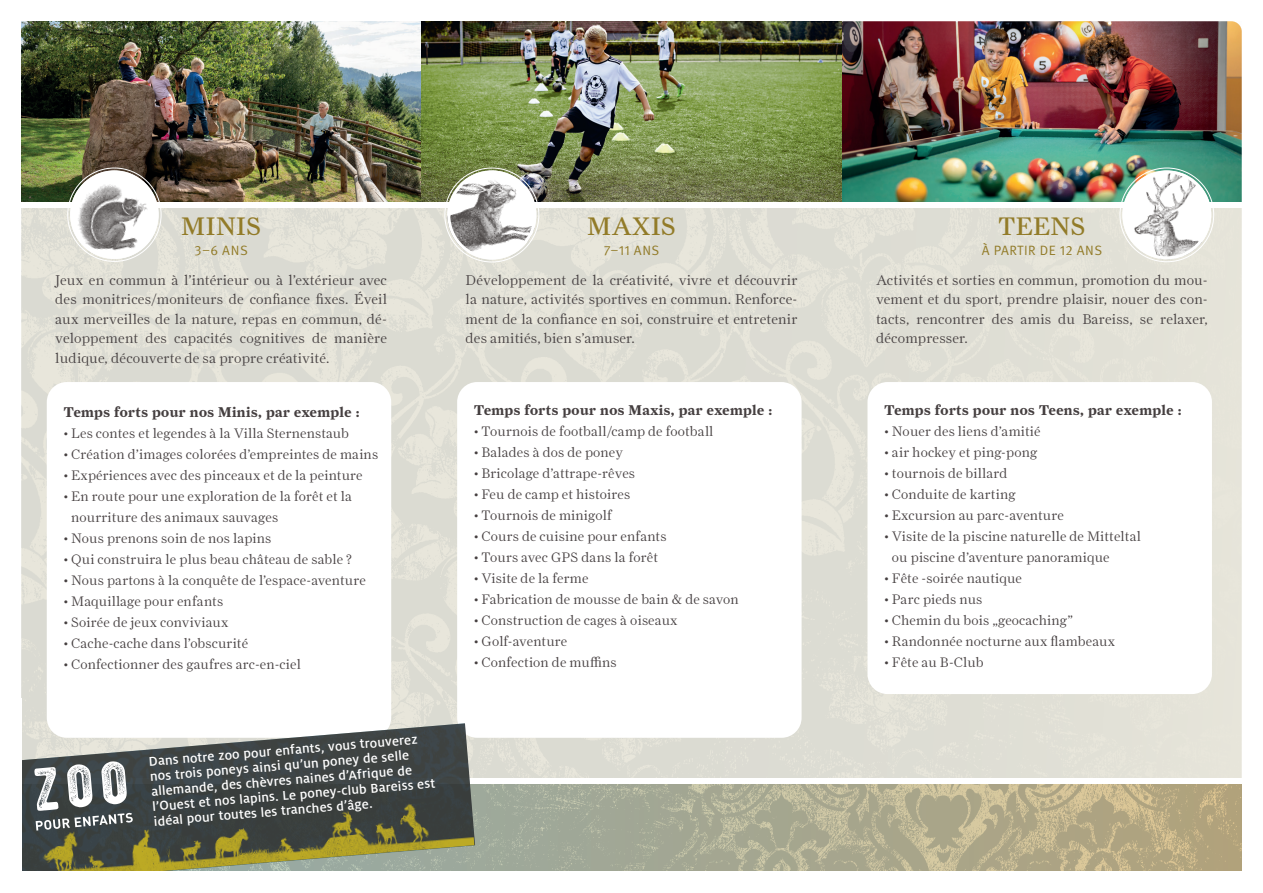
<style>
.page{position:relative;width:1263px;height:893px;background:#fff}
.page>*{position:absolute;margin:0;border:0;box-sizing:border-box;transform-origin:0 0}
.t1{font:25.5px "Farnham Display";letter-spacing:.02em;color:#927b28}
.t2{font:300 14.25px/19.5px "Farnham Display";letter-spacing:.015em;color:#453f40;text-align:justify}
.t3{font:500 14.25px/15px "Milo Pro";color:#fff}
.t4{font:14.25px "Farnham Display Bold OSF";letter-spacing:.03em;color:#453f40}
.t5{font:300 13.8px/21px "Farnham Display";letter-spacing:.015em;color:#453f40}
.t6{font:13.5px "Meta Pro";letter-spacing:.04em;color:#927b28}
</style>
<div class="page">
<div style="left:21px;top:208px;width:1221px;height:570px;background:#e0dfd5"></div>
<img style="left:475px;top:784px;width:767px;height:87px">
<img style="left:21px;top:21px;width:400px;height:181px">
<img style="left:421px;top:21px;width:421px;height:181px">
<img style="left:842px;top:21px;width:400px;height:181px">
<img style="left:1123px;top:170px;width:88px;height:89px">
<div style="left:1122px;top:170px;width:89px;height:89px;border:3px solid #fff;border-radius:50%"></div>
<img style="left:447px;top:170px;width:89px;height:90px;border-radius:45px">
<div style="left:447px;top:170px;width:89px;height:90px;border:3px solid #fff;border-radius:50%"></div>
<img style="left:70px;top:171px;width:85px;height:88px">
<div style="left:70px;top:170px;width:89px;height:89px;border:3px solid #fff;border-radius:50%"></div>
<div style="left:47px;top:382px;width:344px;height:356px;background:#fff;border-radius:20px"></div>
<div style="left:457px;top:382px;width:344px;height:356px;background:#fff;border-radius:20px"></div>
<div style="left:867px;top:382px;width:345px;height:312px;background:#fff;border-radius:20px"></div>
<img style="left:21px;top:723px;width:454px;height:148px">
<img style="left:21px;top:787px;width:453px;height:84px">
<svg style="left:34px;top:761px;width:99px;height:70px"></svg>
<h1 class="t1" style="left:181px;top:211px;width:81px">MINIS</h1>
<p class="t6" style="left:195px;top:240px;width:55px">3–6 ANS</p>
<p class="t2" style="left:55px;top:270px;width:333px">Jeux en commun à l’intérieur ou à l’extérieur avec des monitrices/moniteurs de confiance fixes. Éveil aux merveilles de la nature, repas en commun, dé&shy;veloppement des capacités cognitives de manière ludique, découverte de sa propre créativité.</p>
<p class="t4" style="left:64px;top:403px;width:297px">Temps forts pour nos Minis, par exemple :</p>
<p class="t5" style="left:64px;top:422px;width:287px">• Les contes et legendes à la Villa Sternenstaub</p>
<p class="t5" style="left:64px;top:443px;width:316px">• Création d’images colorées d’empreintes de mains</p>
<p class="t5" style="left:64px;top:464px;width:300px">• Expériences avec des pinceaux et de la peinture</p>
<p class="t5" style="left:71px;top:485px;width:282px;text-indent:-7px">• En route pour une exploration de la forêt et la nourriture des animaux sauvages</p>
<p class="t5" style="left:64px;top:527px;width:209px">• Nous prenons soin de nos lapins</p>
<p class="t5" style="left:64px;top:548px;width:290px">• Qui construira le plus beau château de sable ?</p>
<p class="t5" style="left:64px;top:569px;width:304px">• Nous partons à la conquête de l’espace-aventure</p>
<p class="t5" style="left:64px;top:590px;width:161px">• Maquillage pour enfants</p>
<p class="t5" style="left:64px;top:611px;width:166px">• Soirée de jeux conviviaux</p>
<p class="t5" style="left:64px;top:632px;width:186px">• Cache-cache dans l’obscurité</p>
<p class="t5" style="left:64px;top:653px;width:239px">• Confectionner des gaufres arc-en-ciel</p>
<p class="t3" style="left:148px;top:755px;width:285px;rotate:-5deg">Dans notre zoo pour enfants, vous trouverez nos trois poneys ainsi qu’un poney de selle allemande, des chèvres naines d’Afrique de l’Ouest et nos lapins. Le poney-club Bareiss est idéal pour toutes les tranches d’âge.</p>
<h1 class="t1" style="left:587px;top:211px;width:90px">MAXIS</h1>
<p class="t6" style="left:604px;top:240px;width:57px">7–11 ANS</p>
<p class="t2" style="left:466px;top:270px;width:333px">Développement de la créativité, vivre et découvrir la nature, activités sportives en commun. Renforce&shy;ment de la confiance en soi, construire et entretenir des amitiés, bien s’amuser.</p>
<p class="t4" style="left:474px;top:402px;width:300px">Temps forts pour nos Maxis, par exemple :</p>
<p class="t5" style="left:474px;top:421px;width:241px">• Tournois de football/camp de football</p>
<p class="t5" style="left:474px;top:442px;width:151px">• Balades à dos de poney</p>
<p class="t5" style="left:474px;top:463px;width:162px">• Bricolage d’attrape-rêves</p>
<p class="t5" style="left:474px;top:484px;width:158px">• Feu de camp et histoires</p>
<p class="t5" style="left:474px;top:505px;width:139px">• Tournois de minigolf</p>
<p class="t5" style="left:474px;top:526px;width:194px">• Cours de cuisine pour enfants</p>
<p class="t5" style="left:474px;top:547px;width:185px">• Tours avec GPS dans la forêt</p>
<p class="t5" style="left:474px;top:568px;width:116px">• Visite de la ferme</p>
<p class="t5" style="left:474px;top:589px;width:266px">• Fabrication de mousse de bain &amp; de savon</p>
<p class="t5" style="left:474px;top:610px;width:205px">• Construction de cages à oiseaux</p>
<p class="t5" style="left:474px;top:631px;width:95px">• Golf-aventure</p>
<p class="t5" style="left:474px;top:652px;width:144px">• Confection de muffins</p>
<h1 class="t1" style="left:998px;top:211px;width:88px">TEENS</h1>
<p class="t6" style="left:982px;top:240px;width:122px">À PARTIR DE 12 ANS</p>
<p class="t2" style="left:876px;top:270px;width:333px">Activités et sorties en commun, promotion du mou&shy;vement et du sport, prendre plaisir, nouer des con&shy;tacts, rencontrer des amis du Bareiss, se relaxer, décompresser.</p>
<p class="t4" style="left:884px;top:402px;width:299px">Temps forts pour nos Teens, par exemple :</p>
<p class="t5" style="left:884px;top:421px;width:158px">• Nouer des liens d’amitié</p>
<p class="t5" style="left:884px;top:442px;width:154px">• air hockey et ping-pong</p>
<p class="t5" style="left:884px;top:463px;width:125px">• tournois de billard</p>
<p class="t5" style="left:884px;top:484px;width:133px">• Conduite de karting</p>
<p class="t5" style="left:884px;top:505px;width:181px">• Excursion au parc-aventure</p>
<p class="t5" style="left:892px;top:526px;width:250px;text-indent:-7px">• Visite de la piscine naturelle de Mitteltal ou piscine d’aventure panoramique</p>
<p class="t5" style="left:884px;top:568px;width:139px">• Fête -soirée nautique</p>
<p class="t5" style="left:884px;top:589px;width:99px">• Parc pieds nus</p>
<p class="t5" style="left:884px;top:610px;width:190px">• Chemin du bois „geocaching”</p>
<p class="t5" style="left:884px;top:631px;width:232px">• Randonnée nocturne aux flambeaux</p>
<p class="t5" style="left:884px;top:652px;width:101px">• Fête au B-Club</p>
</div>
